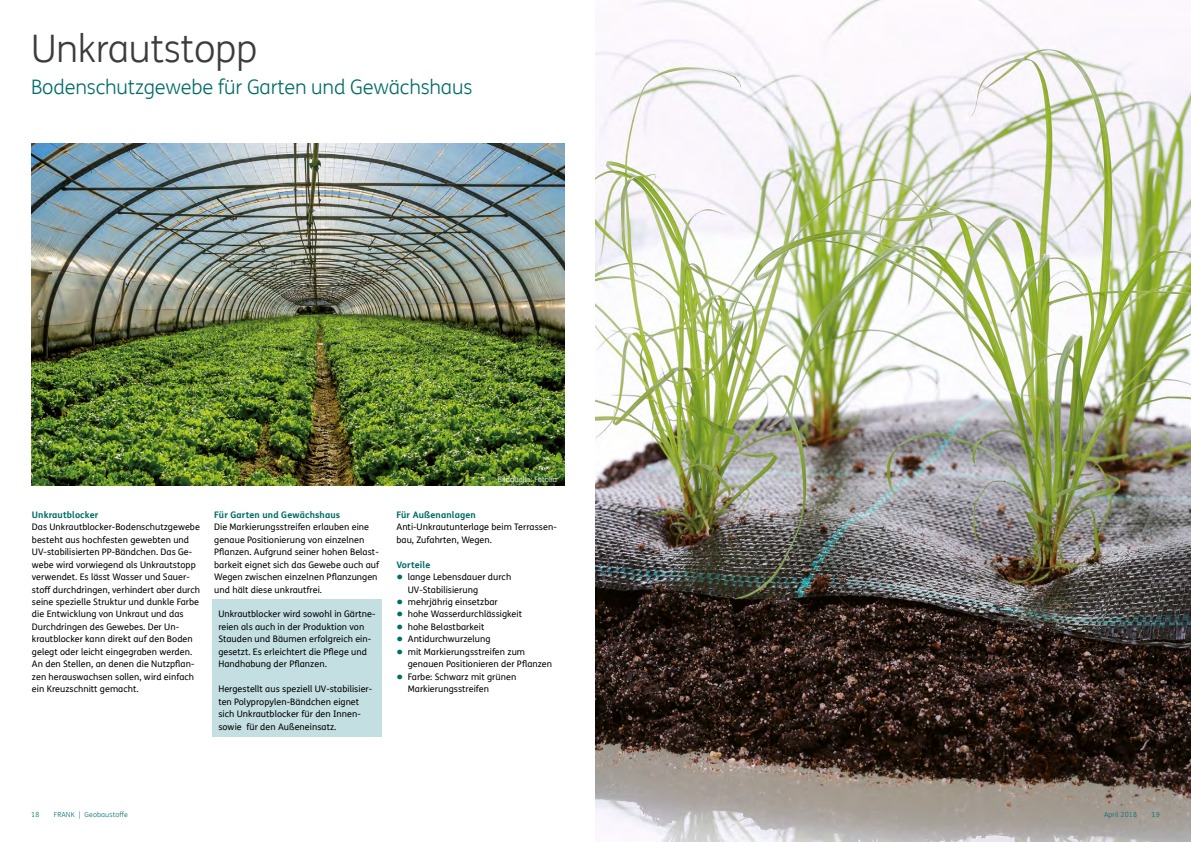
<style>
.page{position:relative;width:1191px;height:842px;background:#fff}
.page>*{position:absolute;margin:0;border:0;box-sizing:border-box;transform-origin:0 0}
.t1{font:300 38px "FS Me Pro";letter-spacing:-.01em;color:#3c3c3b}
.t2{font:300 20px "FS Me Pro";letter-spacing:-.01em;color:#006d68}
.t3{font:9px/12.5px "FS Me Pro";letter-spacing:.005em;color:#000}
.t4{font:700 9px "FS Me Pro";letter-spacing:.015em;color:#006d68}
.t5{font:300 7.5px "FS Me Pro";letter-spacing:.005em;color:#fff}
.t6{font:300 7px "FS Me Pro";letter-spacing:.02em;color:#006d68}
.s1{font-size:20px;color:#006d68}
</style>
<div class="page">
<img style="left:31px;top:143px;width:533px;height:343px">
<div style="left:213px;top:599px;width:169px;height:138px;background:#c3dfe2"></div>
<img style="left:595px;top:0;width:596px;height:842px">
<h1 class="t1" style="left:31px;top:23px;width:228px">Unkrautstopp</h1>
<h2 class="t2" style="left:31px;top:73px;width:442px">Bodenschutzgewebe für Garten und Gewächshaus</h2>
<p class="t5" style="left:498px;top:474px;width:61px">Bildquelle: Fotolia</p>
<p class="t4" style="left:32px;top:507px;width:68px">Unkrautblocker</p>
<p class="t3" style="left:32px;top:520px;width:170px">Das Unkrautblocker-Bodenschutzgewebe besteht aus hochfesten gewebten und UV-stabilisierten PP-Bändchen. Das Ge&shy;webe wird vorwiegend als Unkrautstopp verwendet. Es lässt Wasser und Sauer&shy;stoff durchdringen, verhindert aber durch seine spezielle Struktur und dunkle Farbe die Entwicklung von Unkraut und das Durchdringen des Gewebes. Der Un&shy;krautblocker kann direkt auf den Boden gelegt oder leicht eingegraben werden.<br>An den Stellen, an denen die Nutzpflan&shy;zen herauswachsen sollen, wird einfach ein Kreuzschnitt gemacht.</p>
<p class="t4" style="left:214px;top:507px;width:127px">Für Garten und Gewächshaus</p>
<p class="t3" style="left:214px;top:521px;width:166px">Die Markierungsstreifen erlauben eine genaue Positionierung von einzelnen Pflanzen. Aufgrund seiner hohen Belast&shy;barkeit eignet sich das Gewebe auch auf Wegen zwischen einzelnen Pflanzungen und hält diese unkrautfrei.</p>
<p class="t3" style="left:218px;top:608px;width:159px">Unkrautblocker wird sowohl in Gärtne&shy;reien als auch in der Produktion von Stauden und Bäumen erfolgreich ein&shy;gesetzt. Es erleichtert die Pflege und Handhabung der Pflanzen.</p>
<p class="t3" style="left:218px;top:683px;width:155px">Hergestellt aus speziell UV-stabilisier&shy;ten Polypropylen-Bändchen eignet sich Unkrautblocker für den Innen&shy;sowie für den Außeneinsatz.</p>
<p class="t4" style="left:396px;top:507px;width:81px">Für Außenanlagen</p>
<p class="t3" style="left:396px;top:521px;width:162px">Anti-Unkrautunterlage beim Terrassen&shy;bau, Zufahrten, Wegen.</p>
<p class="t4" style="left:396px;top:557px;width:35px">Vorteile</p>
<p class="t3" style="left:408px;top:570px;width:105px;text-indent:-11px"><span class="s1">•</span> lange Lebensdauer durch<br>UV-Stabilisierung</p>
<p class="t3" style="left:396px;top:595px;width:103px"><span class="s1">•</span> mehrjährig einsetzbar</p>
<p class="t3" style="left:396px;top:608px;width:127px"><span class="s1">•</span> hohe Wasserdurchlässigkeit</p>
<p class="t3" style="left:396px;top:620px;width:89px"><span class="s1">•</span> hohe Belastbarkeit</p>
<p class="t3" style="left:396px;top:633px;width:96px"><span class="s1">•</span> Antidurchwurzelung</p>
<p class="t3" style="left:408px;top:645px;width:146px;text-indent:-11px"><span class="s1">•</span> mit Markierungsstreifen zum genauen Positionieren der Pflanzen</p>
<p class="t3" style="left:408px;top:670px;width:110px;text-indent:-11px"><span class="s1">•</span> Farbe: Schwarz mit grünen<br>Markierungsstreifen</p>
<p class="t6" style="left:31px;top:810px;width:10px">18</p>
<p class="t6" style="left:54px;top:810px;width:76px">FRANK | Geobaustoffe</p>
<p class="t6" style="left:1104px;top:810px;width:35px">April 2018</p>
<p class="t6" style="left:1151px;top:810px;width:10px">19</p>
</div>
